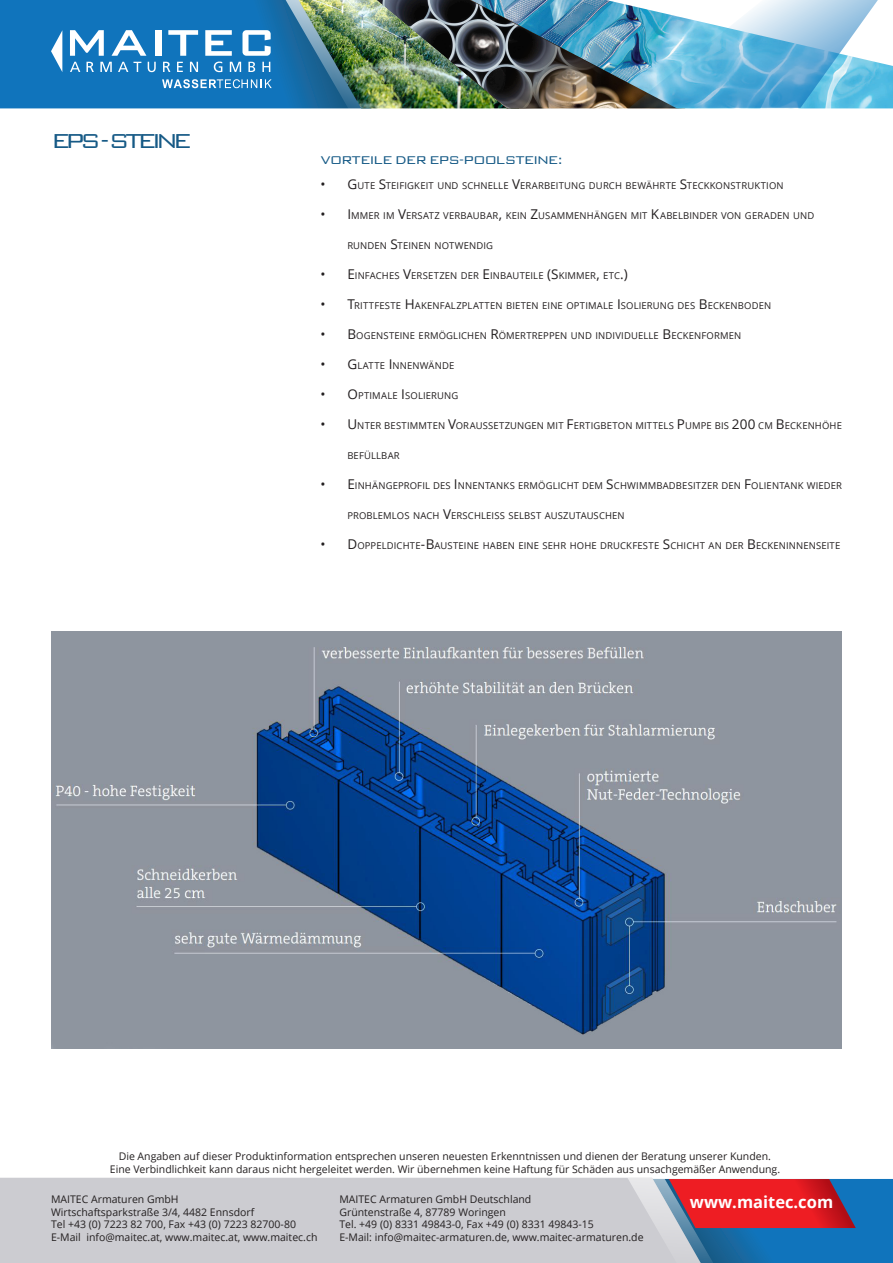
<style>
.page{position:relative;width:893px;height:1263px;background:#fff}
.page>*{position:absolute;margin:0;border:0;box-sizing:border-box;transform-origin:0 0}
.Maitec_Header_Big{font:300 27px "Bank Gothic BT";letter-spacing:-.18em;color:#165a86}
.t1{font:700 16.5px "Open Sans";color:#fff}
.Maitec_Header_Black{font:300 15px "Bank Gothic BT";letter-spacing:-.075em;color:#165a86}
.t2{font:10.5px "Open Sans";color:#231f20}
.t3{font:9.45px "Open Sans";letter-spacing:.015em;color:#231f20}
.s1{font-size:13.5px}
</style>
<div class="page">
<img style="left:51px;top:631px;width:791px;height:417px">
<div style="left:0;top:1178px;width:605px;height:85px;background:#ccccd1"></div>
<svg style="left:605px;top:1178px;width:288px;height:85px;background:#8c708e"></svg>
<img style="left:0;top:0;width:887px;height:109px">
<img style="left:361px;top:0;width:254px;height:108px">
<p class="Maitec_Header_Big" style="left:51px;top:126px;width:142px">EPS -STEINE</p>
<p class="Maitec_Header_Black" style="left:320px;top:152px;width:244px">VORTEILE DER EPS-POOLSTEINE:</p>
<p class="t3" style="left:320px;top:179px;width:465px"><span class="s1">• G</span>UTE <span class="s1">S</span>TEIFIGKEIT UND SCHNELLE <span class="s1">V</span>ERARBEITUNG DURCH BEWÄHRTE <span class="s1">S</span>TECKKONSTRUKTION</p>
<p class="t3" style="left:320px;top:209px;width:495px"><span class="s1">• I</span> MMER IM <span class="s1">V</span>ERSATZ VERBAUBAR<span class="s1">,</span> KEIN <span class="s1">Z</span>USAMMENHÄNGEN MIT <span class="s1">K</span>ABELBINDER VON GERADEN UND</p>
<p class="t3" style="left:347px;top:239px;width:146px">RUNDEN <span class="s1">S</span>TEINEN NOTWENDIG</p>
<p class="t3" style="left:320px;top:269px;width:309px"><span class="s1">• E</span> INFACHES <span class="s1">V</span>ERSETZEN DER <span class="s1">E</span> INBAUTEILE <span class="s1">(S</span>KIMMER<span class="s1">,</span> ETC<span class="s1">.)</span></p>
<p class="t3" style="left:320px;top:299px;width:452px"><span class="s1">• T</span>RITTFESTE <span class="s1">H</span>AKENFALZPLATTEN BIETEN EINE OPTIMALE <span class="s1">I</span> SOLIERUNG DES <span class="s1">B</span> ECKENBODEN</p>
<p class="t3" style="left:320px;top:329px;width:422px"><span class="s1">• B</span>OGENSTEINE ERMÖGLICHEN <span class="s1">R</span>ÖMERTREPPEN UND INDIVIDUELLE <span class="s1">B</span> ECKENFORMEN</p>
<p class="t3" style="left:320px;top:359px;width:135px"><span class="s1">• G</span>LATTE <span class="s1">I</span> NNENWÄNDE</p>
<p class="t3" style="left:320px;top:389px;width:138px"><span class="s1">• O</span> PTIMALE <span class="s1">I</span> SOLIERUNG</p>
<p class="t3" style="left:320px;top:419px;width:523px"><span class="s1">• U</span>NTER BESTIMMTEN <span class="s1">V</span>ORAUSSETZU NGEN MIT <span class="s1">F</span>ERTIGBETON MITTELS <span class="s1">P</span>U MPE BIS <span class="s1">200</span> CM <span class="s1">B</span> ECKENHÖHE</p>
<p class="t3" style="left:347px;top:449px;width:54px">BEFÜLLBAR</p>
<p class="t3" style="left:320px;top:479px;width:523px"><span class="s1">• E</span>INHÄNGEPROFIL DES <span class="s1">I</span> NNENTANKS ERMÖGLICHT DEM <span class="s1">S</span>CHWIMMBADBESITZER DEN <span class="s1">F</span>OLIENTANK WIEDER</p>
<p class="t3" style="left:347px;top:509px;width:279px">PROBLEMLOS NACH <span class="s1">V</span>ERSCHLEISS SELBST AUSZUTAUSCHEN</p>
<p class="t3" style="left:320px;top:539px;width:521px"><span class="s1">• D</span>OPPELDICHTE<span class="s1">-B</span>AUSTEINE HABEN EINE SEHR HOHE DRUCKFESTE <span class="s1">S</span>CHICHT AN DER <span class="s1">B</span> ECKENINNENSEITE</p>
<p class="t2" style="left:119px;top:1148px;width:654px">Die Angaben auf dieser Produktinformation entsprechen unseren neuesten Erkenntnissen und dienen der Beratung unserer Kunden.</p>
<p class="t2" style="left:51px;top:1192px;width:129px">MAITEC Armaturen GmbH</p>
<p class="t2" style="left:51px;top:1204px;width:205px">Wirtschaftsparkstraße 3/4, 4482 Ennsdorf</p>
<p class="t2" style="left:51px;top:1217px;width:246px">Tel +43 (0) 7223 82 700, Fax +43 (0) 7223 82700-80</p>
<p class="t2" style="left:51px;top:1230px;width:268px">E-Mail info@maitec.at, www.maitec.at, www.maitec.ch</p>
<p class="t2" style="left:110px;top:1162px;width:672px">Eine Verbindlichkeit kann daraus nicht hergeleitet werden. Wir übernehmen keine Haftung für Schäden aus unsachgemäßer Anwendung.</p>
<p class="t2" style="left:339px;top:1192px;width:193px">MAITEC Armaturen GmbH Deutschland</p>
<p class="t2" style="left:339px;top:1204px;width:168px">Grüntenstraße 4, 87789 Woringen</p>
<p class="t2" style="left:339px;top:1217px;width:256px">Tel. +49 (0) 8331 49843-0, Fax +49 (0) 8331 49843-15</p>
<p class="t2" style="left:339px;top:1230px;width:306px">E-Mail: info@maitec-armaturen.de, www.maitec-armaturen.de</p>
<p class="t1" style="left:690px;top:1191px;width:145px">www.maitec.com</p>
</div>
